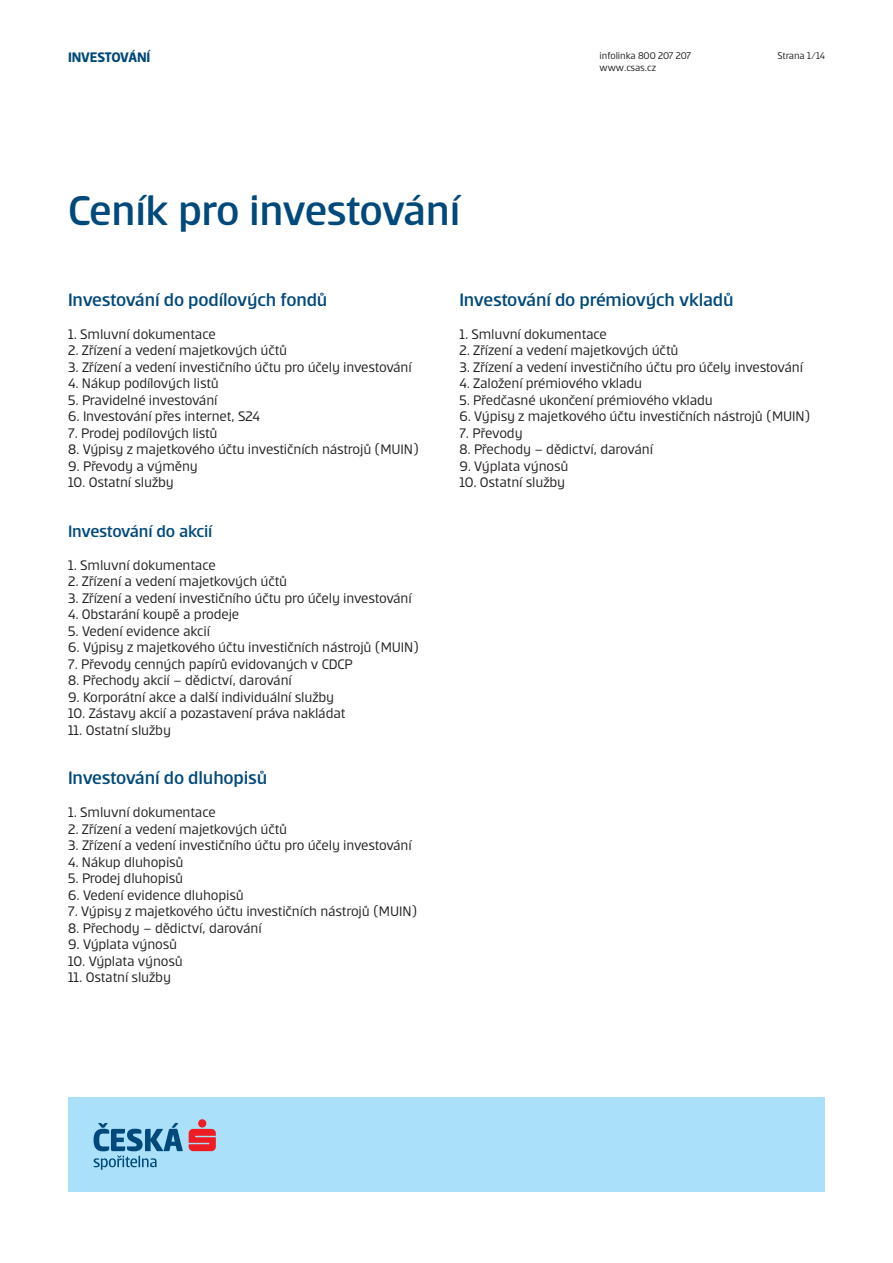
<style>
.page{position:relative;width:893px;height:1263px;background:#fff}
.page>*{position:absolute;margin:0;border:0;box-sizing:border-box;transform-origin:0 0}
.t1{font:500 45px "Erste";letter-spacing:-.02em;color:#00497b}
.t2{font:500 19.5px "Erste";letter-spacing:-.01em;color:#00497b}
.t3{font:500 18px "Erste";letter-spacing:-.02em;color:#00497b}
.t4{font:15px "Erste";letter-spacing:-.01em;color:#231f20}
.t5{font:700 15px "Erste";letter-spacing:-.015em;color:#00497b}
.t6{font:10.5px/12px "Erste";letter-spacing:-.015em;color:#231f20}
</style>
<div class="page">
<div style="left:68px;top:1097px;width:757px;height:95px;background:#aae0f9"></div>
<svg style="left:189px;top:1119px;width:27px;height:32px"></svg>
<svg style="left:94px;top:1123px;width:89px;height:47px"></svg>
<p class="t5" style="left:68px;top:48px;width:84px">INVESTOVÁNÍ</p>
<h1 class="t1" style="left:68px;top:183px;width:394px">Ceník pro investování</h1>
<p class="t6" style="left:600px;top:49px;width:93px">infolinka 800 207 207 www.csas.cz</p>
<p class="t6" style="left:777px;top:49px;width:49px">Strana 1/14</p>
<h2 class="t2" style="left:68px;top:288px;width:261px">Investování do podílových fondů</h2>
<p class="t4" style="left:68px;top:325px;width:149px">1. Smluvní dokumentace</p>
<p class="t4" style="left:68px;top:341px;width:221px">2. Zřízení a vedení majetkových účtů</p>
<p class="t4" style="left:68px;top:358px;width:345px">3. Zřízení a vedení investičního účtu pro účely investování</p>
<p class="t4" style="left:68px;top:374px;width:152px">4. Nákup podílových listů</p>
<p class="t4" style="left:68px;top:391px;width:151px">5. Pravidelné investování</p>
<p class="t4" style="left:68px;top:407px;width:193px">6. Investování přes internet, S24</p>
<p class="t4" style="left:68px;top:424px;width:151px">7. Prodej podílových listů</p>
<p class="t4" style="left:68px;top:440px;width:352px">8. Výpisy z majetkového účtu investičních nástrojů (MUIN)</p>
<p class="t4" style="left:68px;top:457px;width:131px">9. Převody a výměny</p>
<p class="t4" style="left:68px;top:473px;width:107px">10. Ostatní služby</p>
<p class="t3" style="left:68px;top:520px;width:146px">Investování do akcií</p>
<p class="t4" style="left:68px;top:556px;width:149px">1. Smluvní dokumentace</p>
<p class="t4" style="left:68px;top:572px;width:221px">2. Zřízení a vedení majetkových účtů</p>
<p class="t4" style="left:68px;top:589px;width:345px">3. Zřízení a vedení investičního účtu pro účely investování</p>
<p class="t4" style="left:68px;top:605px;width:173px">4. Obstarání koupě a prodeje</p>
<p class="t4" style="left:68px;top:622px;width:144px">5. Vedení evidence akcií</p>
<p class="t4" style="left:68px;top:638px;width:353px">6. Výpisy z majetkového účtu investičních nástrojů (MUIN)</p>
<p class="t4" style="left:68px;top:655px;width:286px">7. Převody cenných papírů evidovaných v CDCP</p>
<p class="t4" style="left:68px;top:671px;width:225px">8. Přechody akcií – dědictví, darování</p>
<p class="t4" style="left:68px;top:688px;width:268px">9. Korporátní akce a další individuální služby</p>
<p class="t4" style="left:68px;top:704px;width:279px">10. Zástavy akcií a pozastavení práva nakládat</p>
<p class="t4" style="left:68px;top:721px;width:104px">11. Ostatní služby</p>
<h2 class="t2" style="left:68px;top:766px;width:201px">Investování do dluhopisů</h2>
<p class="t4" style="left:68px;top:803px;width:149px">1. Smluvní dokumentace</p>
<p class="t4" style="left:68px;top:820px;width:221px">2. Zřízení a vedení majetkových účtů</p>
<p class="t4" style="left:68px;top:836px;width:345px">3. Zřízení a vedení investičního účtu pro účely investování</p>
<p class="t4" style="left:68px;top:853px;width:117px">4. Nákup dluhopisů</p>
<p class="t4" style="left:68px;top:869px;width:117px">5. Prodej dluhopisů</p>
<p class="t4" style="left:68px;top:886px;width:177px">6. Vedení evidence dluhopisů</p>
<p class="t4" style="left:68px;top:902px;width:351px">7. Výpisy z majetkového účtu investičních nástrojů (MUIN)</p>
<p class="t4" style="left:68px;top:919px;width:195px">8. Přechody – dědictví, darování</p>
<p class="t4" style="left:68px;top:935px;width:111px">9. Výplata výnosů</p>
<p class="t4" style="left:68px;top:952px;width:116px">10. Výplata výnosů</p>
<p class="t4" style="left:68px;top:968px;width:104px">11. Ostatní služby</p>
<h2 class="t2" style="left:459px;top:288px;width:276px">Investování do prémiových vkladů</h2>
<p class="t4" style="left:459px;top:325px;width:149px">1. Smluvní dokumentace</p>
<p class="t4" style="left:459px;top:341px;width:221px">2. Zřízení a vedení majetkových účtů</p>
<p class="t4" style="left:459px;top:358px;width:345px">3. Zřízení a vedení investičního účtu pro účely investování</p>
<p class="t4" style="left:459px;top:374px;width:184px">4. Založení prémiového vkladu</p>
<p class="t4" style="left:459px;top:391px;width:255px">5. Předčasné ukončení prémiového vkladu</p>
<p class="t4" style="left:459px;top:407px;width:353px">6. Výpisy z majetkového účtu investičních nástrojů (MUIN)</p>
<p class="t4" style="left:459px;top:424px;width:65px">7. Převody</p>
<p class="t4" style="left:459px;top:440px;width:195px">8. Přechody – dědictví, darování</p>
<p class="t4" style="left:459px;top:457px;width:111px">9. Výplata výnosů</p>
<p class="t4" style="left:459px;top:473px;width:107px">10. Ostatní služby</p>
</div>
